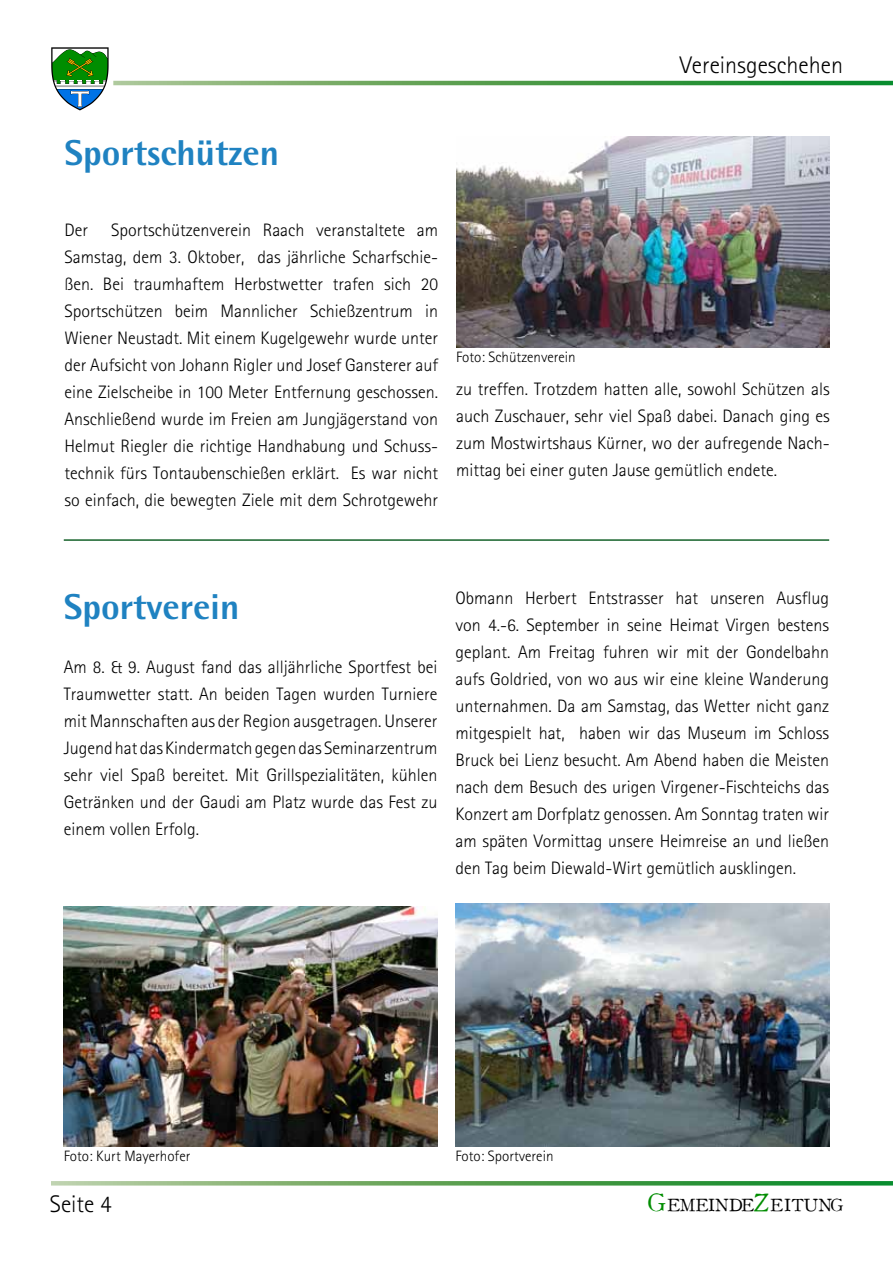
<style>
.page{position:relative;width:893px;height:1263px;background:#fff}
.page>*{position:absolute;margin:0;border:0;box-sizing:border-box;transform-origin:0 0}
.t1{font:800 36px "Rotis Semi Sans";color:#1f82c1}
.t2{font:300 24px "Rotis Sans Serif";color:#000}
.t3{font:300 18px/27px "Rotis Sans Serif";color:#000;text-align:justify}
.t4{font:16.95px "Old Style 1 HPLHS";letter-spacing:.02em;color:#000}
.t5{font:300 15px "Rotis Sans Serif";color:#000}
.s1{font-size:24.3px;color:#008d00}
</style>
<div class="page">
<img style="left:64px;top:906px;width:373px;height:240px">
<svg style="left:113px;top:81px;width:780px;height:4px"></svg>
<svg style="left:51px;top:47px;width:58px;height:64px"></svg>
<svg style="left:51px;top:1181px;width:842px;height:4px"></svg>
<hr style="left:64px;top:539px;width:765px;height:2px;background:#15622a">
<img style="left:455px;top:903px;width:374px;height:243px">
<img style="left:456px;top:137px;width:374px;height:210px">
<h2 class="t2" style="left:680px;top:51px;width:165px">Vereinsgeschehen</h2>
<h1 class="t1" style="left:64px;top:130px;width:216px">Sportschützen</h1>
<p class="t3" style="left:64px;top:216px;width:375px;text-indent:47px">Sportschützenverein Raach veranstaltete am Samstag, dem 3. Oktober, das jährliche Scharfschie&shy;ßen. Bei traumhaftem Herbstwetter trafen sich 20<br>Sportschützen beim Mannlicher Schießzentrum in Wiener Neustadt. Mit einem Kugelgewehr wurde unter der Aufsicht von Johann Rigler und Josef Gansterer auf eine Zielscheibe in 100 Meter Entfernung geschossen.<br>Anschließend wurde im Freien am Jungjägerstand von Helmut Riegler die richtige Handhabung und Schuss&shy;technik fürs Tontaubenschießen erklärt. Es war nicht so einfach, die bewegten Ziele mit dem Schrotgewehr</p>
<p class="t3" style="left:64px;top:216px;width:25px">Der</p>
<p class="t5" style="left:456px;top:348px;width:121px">Foto: Schützenverein</p>
<p class="t3" style="left:456px;top:376px;width:375px">zu treffen. Trotzdem hatten alle, sowohl Schützen als auch Zuschauer, sehr viel Spaß dabei. Danach ging es zum Mostwirtshaus Kürner, wo der aufregende Nach&shy;mittag bei einer guten Jause gemütlich endete.</p>
<h1 class="t1" style="left:64px;top:583px;width:177px">Sportverein</h1>
<p class="t3" style="left:64px;top:653px;width:375px">Am 8. &amp; 9. August fand das alljährliche Sportfest bei Traumwetter statt. An beiden Tagen wurden Turniere mit Mannschaften aus der Region ausgetragen. Unserer Jugend hat das Kindermatch gegen das Seminarzentrum sehr viel Spaß bereitet. Mit Grillspezialitäten, kühlen Getränken und der Gaudi am Platz wurde das Fest zu einem vollen Erfolg.</p>
<p class="t3" style="left:455px;top:585px;width:375px">Obmann Herbert Entstrasser hat unseren Ausflug von 4.-6. September in seine Heimat Virgen bestens geplant. Am Freitag fuhren wir mit der Gondelbahn aufs Goldried, von wo aus wir eine kleine Wanderung unternahmen. Da am Samstag, das Wetter nicht ganz mitgespielt hat, haben wir das Museum im Schloss Bruck bei Lienz besucht. Am Abend haben die Meisten nach dem Besuch des urigen Virgener-Fischteichs das Konzert am Dorfplatz genossen. Am Sonntag traten wir am späten Vormittag unsere Heimreise an und ließen den Tag beim Diewald-Wirt gemütlich ausklingen.</p>
<p class="t5" style="left:64px;top:1147px;width:128px">Foto: Kurt Mayerhofer</p>
<p class="t5" style="left:455px;top:1147px;width:100px">Foto: Sportverein</p>
<h2 class="t2" style="left:50px;top:1190px;width:63px">Seite 4</h2>
<p class="t4" style="left:647px;top:1192px;width:197px"><span class="s1">G</span>EMEINDE<span class="s1">Z</span>EITUNG</p>
</div>
